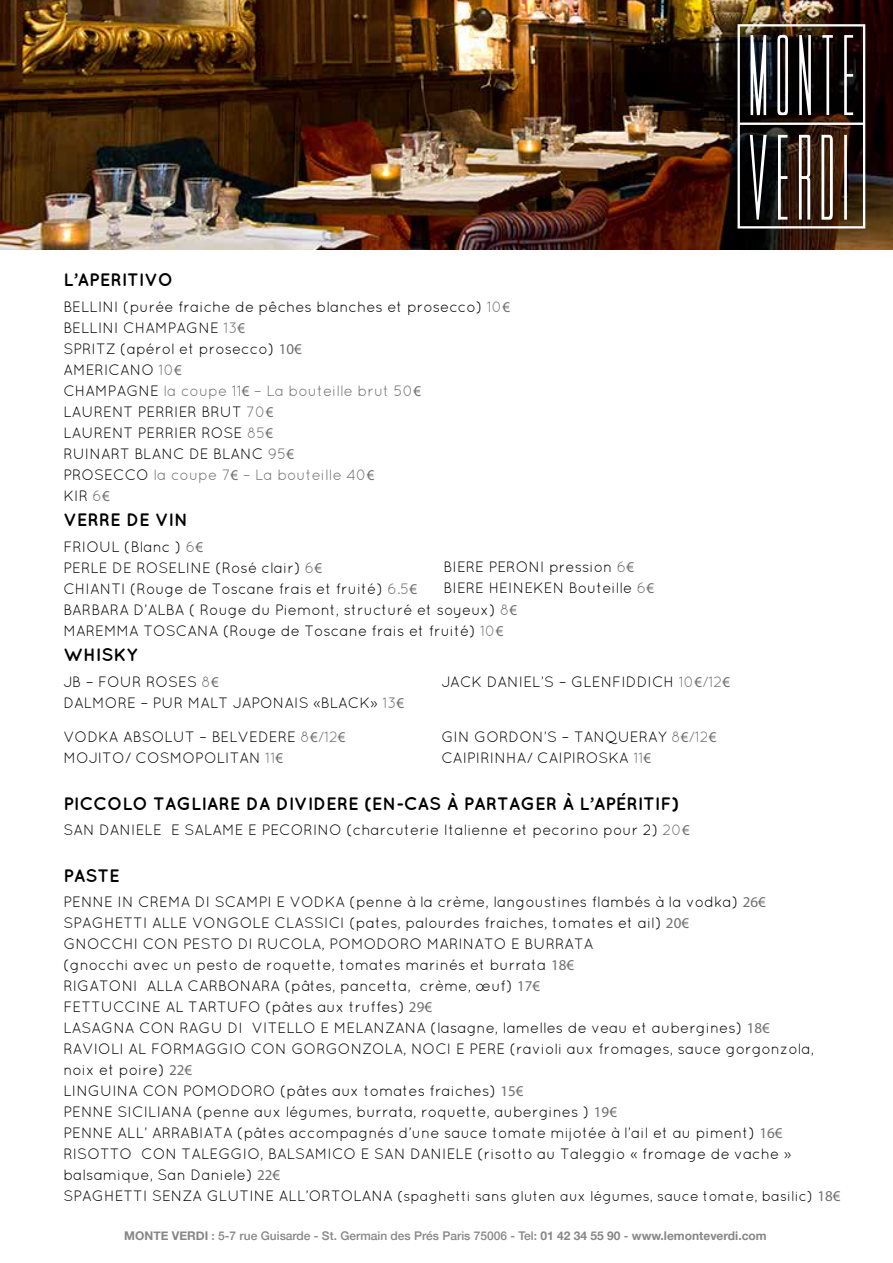
<style>
.page{position:relative;width:893px;height:1263px;background:#fff}
.page>*{position:absolute;margin:0;border:0;box-sizing:border-box;transform-origin:0 0}
.t1{font:700 18px "Quicksand";color:#000}
.t2{font:15px/21px "Quicksand";color:#000}
.t3{font:14.25px "Quicksand";color:#000}
.t4{font:500 12px "Helvetica Neue";color:#878787}
.s1{color:#706f6f}
.s2{font-family:"Myriad Pro";color:#706f6f}
.s3{font-size:15px}
.s4{font-family:"Myriad Pro";font-size:15px;color:#706f6f}
.s5{font-weight:700}
</style>
<div class="page">
<img style="left:0;top:0;width:705px;height:249px">
<img style="left:705px;top:0;width:188px;height:250px">
<svg style="left:737px;top:24px;width:128px;height:204px;background:#4c4440"></svg>
<p class="t1" style="left:63px;top:269px;width:111px">L’APERITIVO</p>
<p class="t2" style="left:63px;top:296px;width:448px">BELLINI (purée fraiche de pêches blanches et prosecco) <span class="s1">10</span><span class="s2">€<br></span>BELLINI CHAMPAGNE <span class="s1">13</span><span class="s2">€<br></span>SPRITZ (apérol et prosecco) <span class="s2">10€<br></span>AMERICANO <span class="s1">10</span><span class="s2">€<br></span>CHAMPAGNE <span class="s1">la coupe 11</span><span class="s2">€</span> <span class="s1">– La bouteille brut 50</span><span class="s2">€<br></span>LAURENT PERRIER BRUT <span class="s1">70</span><span class="s2">€<br></span>LAURENT PERRIER ROSE <span class="s1">85</span><span class="s2">€<br></span>RUINART BLANC DE BLANC <span class="s1">95</span><span class="s2">€<br></span>PROSECCO <span class="s1">la coupe 7</span><span class="s2">€</span> <span class="s1">– La bouteille 40</span><span class="s2">€<br></span>KIR <span class="s1">6</span><span class="s2">€</span></p>
<p class="t1" style="left:63px;top:509px;width:126px">VERRE DE VIN</p>
<p class="t2" style="left:63px;top:536px;width:455px">FRIOUL (Blanc ) <span class="s1">6</span><span class="s2">€<br></span>PERLE DE ROSELINE (Rosé clair) <span class="s1">6</span><span class="s2">€<br></span>CHIANTI (Rouge de Toscane frais et fruité) <span class="s1">6.5</span><span class="s2">€<br></span>BARBARA D’ALBA ( Rouge du Piemont, structuré et soyeux) <span class="s1">8</span><span class="s2">€ </span>MAREMMA TOSCANA (Rouge de Toscane frais et fruité) <span class="s1">10</span><span class="s2">€</span></p>
<p class="t1" style="left:63px;top:644px;width:75px">WHISKY</p>
<p class="t2" style="left:63px;top:671px;width:157px">JB – FOUR ROSES <span class="s1">8</span><span class="s2">€</span></p>
<p class="t2" style="left:441px;top:671px;width:290px">JACK DANIEL’S – GLENFIDDICH <span class="s1">10</span><span class="s2">€</span><span class="s1">/12</span><span class="s2">€</span></p>
<p class="t2" style="left:63px;top:692px;width:342px">DALMORE – PUR MALT JAPONAIS «BLACK» <span class="s1">13</span><span class="s2">€</span></p>
<p class="t2" style="left:63px;top:726px;width:284px">VODKA ABSOLUT – BELVEDERE <span class="s1">8</span><span class="s2">€</span><span class="s1">/12</span><span class="s2">€</span></p>
<p class="t2" style="left:441px;top:726px;width:277px">GIN GORDON’S – TANQUERAY <span class="s1">8</span><span class="s2">€</span><span class="s1">/12</span><span class="s2">€</span></p>
<p class="t2" style="left:63px;top:747px;width:221px">MOJITO/ COSMOPOLITAN <span class="s1">11</span><span class="s2">€</span></p>
<p class="t2" style="left:441px;top:747px;width:211px">CAIPIRINHA/ CAIPIROSKA <span class="s1">11</span><span class="s2">€</span></p>
<p class="t1" style="left:63px;top:792px;width:617px">PICCOLO TAGLIARE DA DIVIDERE (EN-CAS À PARTAGER À L’APÉRITIF)</p>
<p class="t2" style="left:63px;top:819px;width:628px">SAN DANIELE E SALAME E PECORINO (charcuterie Italienne et pecorino pour 2) <span class="s1">20</span><span class="s2">€</span></p>
<p class="t1" style="left:63px;top:864px;width:58px">PASTE</p>
<p class="t2" style="left:63px;top:891px;width:752px">PENNE IN CREMA DI SCAMPI E VODKA (penne à la crème, langoustines flambés à la vodka) <span class="s2">26€ </span>SPAGHETTI ALLE VONGOLE CLASSICI (pates, palourdes fraiches, tomates et ail) <span class="s2">20€<br></span>GNOCCHI CON PESTO DI RUCOLA, POMODORO MARINATO E BURRATA<br>(gnocchi avec un pesto de roquette, tomates marinés et burrata <span class="s2">18€<br></span>RIGATONI ALLA CARBONARA (pâtes, pancetta, crème, œuf) <span class="s2">17€<br></span>FETTUCCINE AL TARTUFO (pâtes aux truffes) <span class="s2">29€<br></span>LASAGNA CON RAGU DI VITELLO E MELANZANA (lasagne, lamelles de veau et aubergines) <span class="s2">18€ </span>RAVIOLI AL FORMAGGIO CON GORGONZOLA, NOCI E PERE (ravioli aux fromages, sauce gorgonzola, noix et poire) <span class="s2">22€<br></span>LINGUINA CON POMODORO (pâtes aux tomates fraiches) <span class="s2">15€<br></span>PENNE SICILIANA (penne aux légumes, burrata, roquette, aubergines ) <span class="s2">19€<br></span>PENNE ALL’ ARRABIATA (pâtes accompagnés d’une sauce tomate mijotée à l’ail et au piment) <span class="s2">16€ </span>RISOTTO CON TALEGGIO, BALSAMICO E SAN DANIELE (risotto au Taleggio « fromage de vache » balsamique, San Daniele) <span class="s2">22€</span></p>
<p class="t3" style="left:63px;top:1188px;width:779px"><span class="s3">SPAGHETTI SENZA GLUTINE ALL’ORTOLANA</span> (spaghetti sans gluten aux légumes, sauce tomate, basilic) <span class="s4">18€</span></p>
<p class="t2" style="left:443px;top:556px;width:212px">BIERE PERONI pression <span class="s1">6</span><span class="s2">€<br></span>BIERE HEINEKEN Bouteille <span class="s1">6</span><span class="s2">€</span></p>
<p class="t4" style="left:124px;top:1226px;width:644px"><span class="s5">MONTE VERDI</span> : 5-7 rue Guisarde - St. Germain des Prés Paris 75006 - Tel: <span class="s5">01 42 34 55 90</span> - <span class="s5">www.lemonteverdi.com</span></p>
</div>
